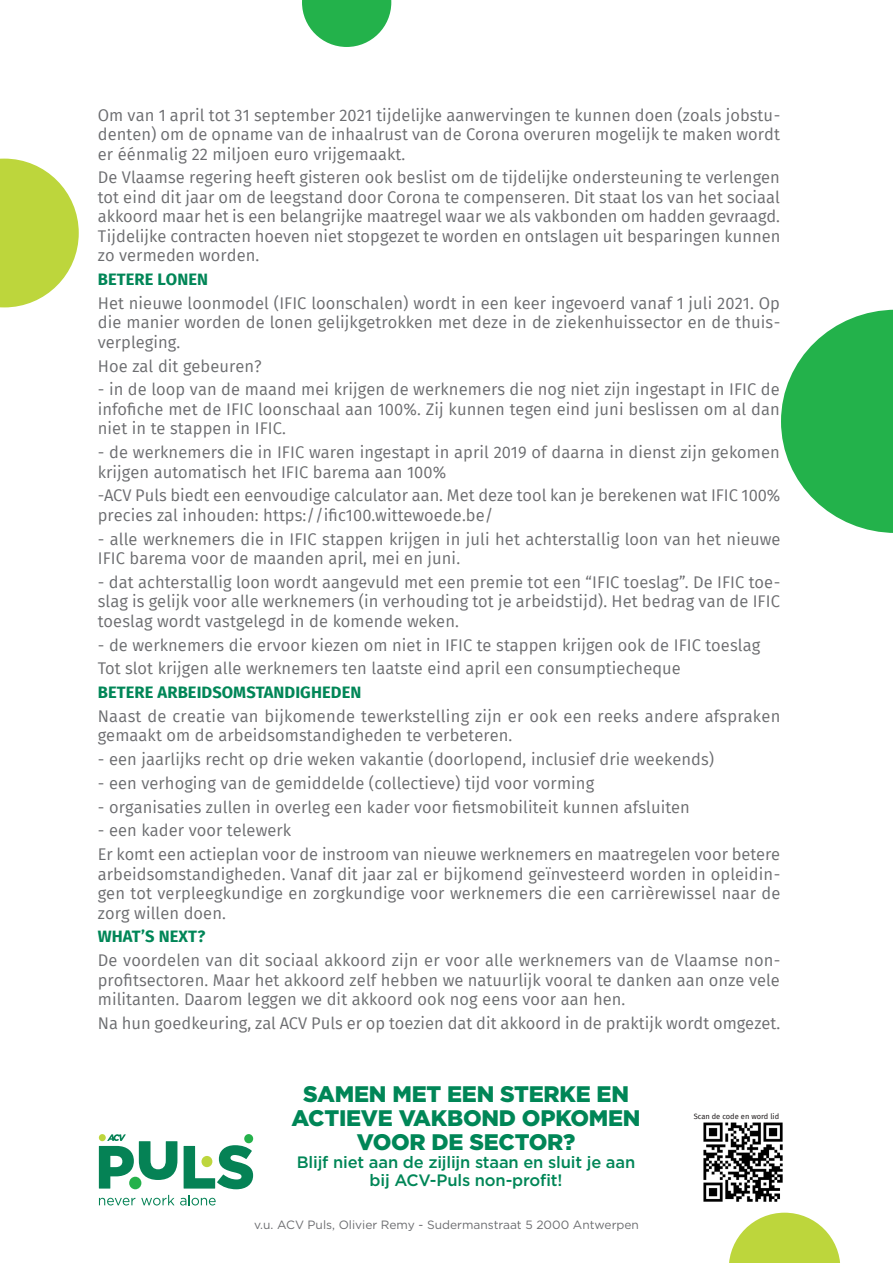
<style>
.page{position:relative;width:893px;height:1263px;background:#fff}
.page>*{position:absolute;margin:0;border:0;box-sizing:border-box;transform-origin:0 0}
.boventitel{font:900 22.5px/24px "Gotham";letter-spacing:-.01em;color:#008657;text-align:center}
.body{font:16.5px/19.5px "Fira Sans";letter-spacing:.005em;color:#6c6d70;text-align:justify}
.titel{font:500 16.5px/18px "Gotham";letter-spacing:-.01em;color:#008657;text-align:center}
.titel-meer{font:700 16.5px "Fira Sans";letter-spacing:.005em;color:#008657}
.formulier_2{font:12px "Gotham";color:#6c6d70}
.t1{font:7.5px "Fira Sans";color:#231f20}
</style>
<div class="page">
<div style="left:129px;top:1177px;width:12px;height:12px;background:#25b14b;border-radius:50%"></div>
<svg style="left:99px;top:1134px;width:78px;height:54px"></svg>
<svg style="left:184px;top:1145px;width:69px;height:44px"></svg>
<div style="left:244px;top:1134px;width:9px;height:9px;background:#25b14b;border-radius:50%"></div>
<svg style="left:99px;top:1198px;width:36px;height:7px"></svg>
<svg style="left:141px;top:1195px;width:33px;height:10px"></svg>
<svg style="left:180px;top:1195px;width:36px;height:10px"></svg>
<svg style="left:302px;top:0;width:89px;height:47px"></svg>
<svg style="left:781px;top:310px;width:112px;height:223px"></svg>
<svg style="left:0;top:159px;width:79px;height:148px"></svg>
<svg style="left:729px;top:1213px;width:111px;height:50px"></svg>
<img style="left:703px;top:1122px;width:80px;height:80px">
<p class="body" style="left:98px;top:105px;width:684px">Om van 1 april tot 31 september 2021 tijdelijke aanwervingen te kunnen doen (zoals jobstu&shy;denten) om de opname van de inhaalrust van de Corona overuren mogelijk te maken wordt er éénmalig 22 miljoen euro vrijgemaakt.</p>
<p class="body" style="left:98px;top:167px;width:684px">De Vlaamse regering heeft gisteren ook beslist om de tijdelijke ondersteuning te verlengen tot eind dit jaar om de leegstand door Corona te compenseren. Dit staat los van het sociaal akkoord maar het is een belangrijke maatregel waar we als vakbonden om hadden gevraagd.<br>Tijdelijke contracten hoeven niet stopgezet te worden en ontslagen uit besparingen kunnen zo vermeden worden.</p>
<p class="titel-meer" style="left:98px;top:265px;width:112px">BETERE LONEN</p>
<p class="body" style="left:98px;top:293px;width:684px">Het nieuwe loonmodel (IFIC loonschalen) wordt in een keer ingevoerd vanaf 1 juli 2021. Op die manier worden de lonen gelijkgetrokken met deze in de ziekenhuissector en de thuis&shy;verpleging.</p>
<p class="body" style="left:98px;top:356px;width:166px">Hoe zal dit gebeuren?</p>
<p class="body" style="left:98px;top:379px;width:684px">- in de loop van de maand mei krijgen de werknemers die nog niet zijn ingestapt in IFIC de infofiche met de IFIC loonschaal aan 100%. Zij kunnen tegen eind juni beslissen om al dan niet in te stappen in IFIC.</p>
<p class="body" style="left:98px;top:442px;width:684px">- de werknemers die in IFIC waren ingestapt in april 2019 of daarna in dienst zijn gekomen krijgen automatisch het IFIC barema aan 100%</p>
<p class="body" style="left:98px;top:485px;width:684px">-ACV Puls biedt een eenvoudige calculator aan. Met deze tool kan je berekenen wat IFIC 100% precies zal inhouden: https://ific100.wittewoede.be/</p>
<p class="body" style="left:98px;top:529px;width:684px">- alle werknemers die in IFIC stappen krijgen in juli het achterstallig loon van het nieuwe<br>IFIC barema voor de maanden april, mei en juni.</p>
<p class="body" style="left:98px;top:572px;width:684px">- dat achterstallig loon wordt aangevuld met een premie tot een “IFIC toeslag”. De IFIC toe&shy;slag is gelijk voor alle werknemers (in verhouding tot je arbeidstijd). Het bedrag van de IFIC toeslag wordt vastgelegd in de komende weken.</p>
<p class="body" style="left:98px;top:635px;width:664px">- de werknemers die ervoor kiezen om niet in IFIC te stappen krijgen ook de IFIC toeslag</p>
<p class="body" style="left:98px;top:658px;width:585px">Tot slot krijgen alle werknemers ten laatste eind april een consumptiecheque</p>
<p class="titel-meer" style="left:98px;top:678px;width:265px">BETERE ARBEIDSOMSTANDIGHEDEN</p>
<p class="body" style="left:98px;top:706px;width:684px">Naast de creatie van bijkomende tewerkstelling zijn er ook een reeks andere afspraken gemaakt om de arbeidsomstandigheden te verbeteren.</p>
<p class="body" style="left:98px;top:749px;width:618px">- een jaarlijks recht op drie weken vakantie (doorlopend, inclusief drie weekends)</p>
<p class="body" style="left:98px;top:773px;width:498px">- een verhoging van de gemiddelde (collectieve) tijd voor vorming</p>
<p class="body" style="left:98px;top:797px;width:594px">- organisaties zullen in overleg een kader voor fietsmobiliteit kunnen afsluiten</p>
<p class="body" style="left:98px;top:820px;width:195px">- een kader voor telewerk</p>
<p class="body" style="left:98px;top:844px;width:684px">Er komt een actieplan voor de instroom van nieuwe werknemers en maatregelen voor betere arbeidsomstandigheden. Vanaf dit jaar zal er bijkomend geïnvesteerd worden in opleidin&shy;gen tot verpleegkundige en zorgkundige voor werknemers die een carrièrewissel naar de zorg willen doen.</p>
<p class="titel-meer" style="left:98px;top:923px;width:109px">WHAT’S NEXT?</p>
<p class="body" style="left:98px;top:950px;width:684px">De voordelen van dit sociaal akkoord zijn er voor alle werknemers van de Vlaamse non&shy;profitsectoren. Maar het akkoord zelf hebben we natuurlijk vooral te danken aan onze vele militanten. Daarom leggen we dit akkoord ook nog eens voor aan hen.</p>
<p class="body" style="left:98px;top:1013px;width:684px">Na hun goedkeuring, zal ACV Puls er op toezien dat dit akkoord in de praktijk wordt omgezet.</p>
<p class="boventitel" style="left:292px;top:1082px;width:350px">SAMEN MET EEN STERKE EN<br>ACTIEVE VAKBOND OPKOMEN<br>VOOR DE SECTOR?</p>
<p class="titel" style="left:297px;top:1153px;width:340px">Blijf niet aan de zijlijn staan en sluit je aan bij ACV-Puls non-profit!</p>
<p class="formulier_2" style="left:254px;top:1217px;width:386px">v.u. ACV Puls, Olivier Remy - Sudermanstraat 5 2000 Antwerpen</p>
<p class="t1" style="left:694px;top:1110px;width:87px">Scan de code en word lid</p>
</div>
